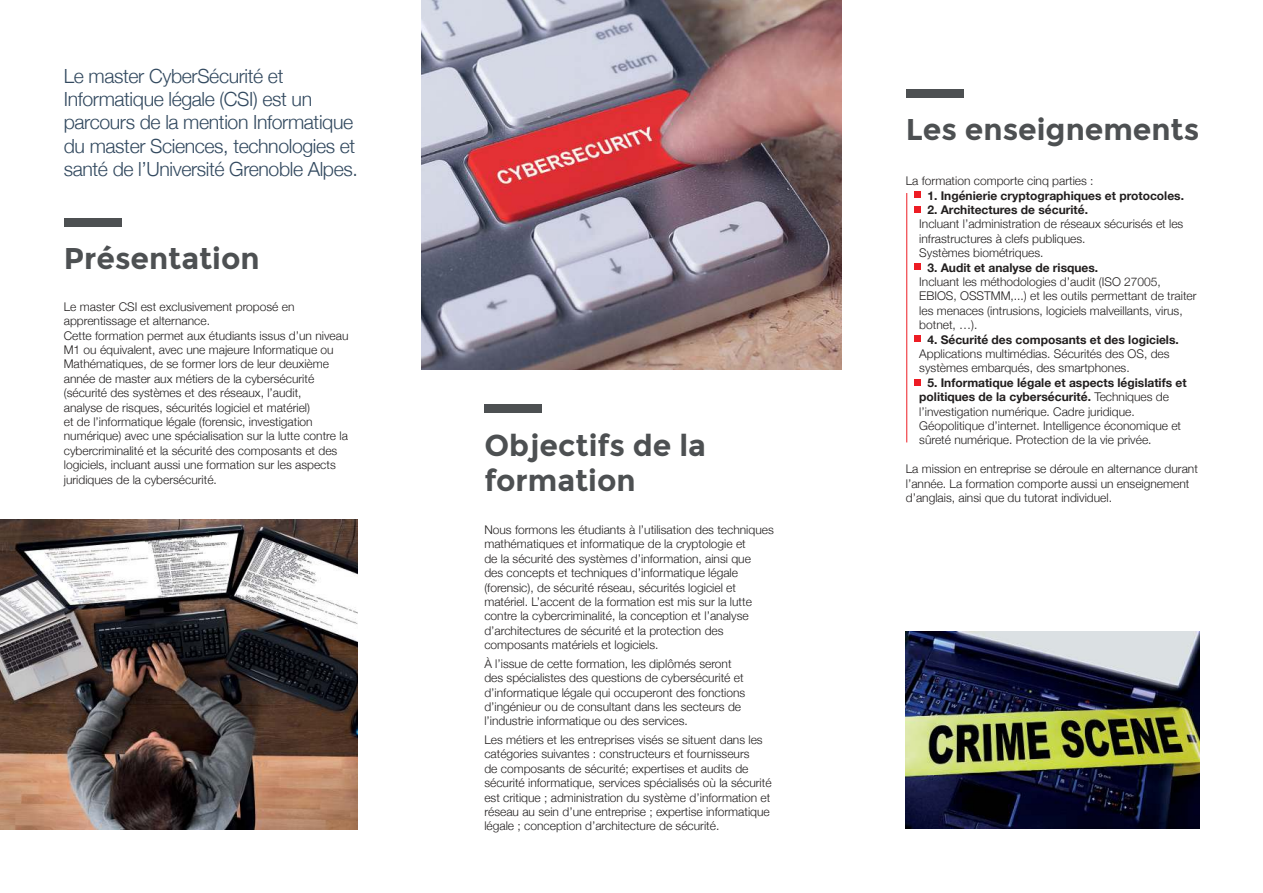
<style>
.page{position:relative;width:1263px;height:893px;background:#fff}
.page>*{position:absolute;margin:0;border:0;box-sizing:border-box;transform-origin:0 0}
.t1{font:700 30px/35.4px "Montserrat";color:#4d5052}
.t2{font:300 19.5px/23.4px "Helvetica Neue";letter-spacing:-.02em;color:#32495f}
.t3{font:300 12px/14.4px "Helvetica Neue";color:#221f1f}
.t4{font:700 12px "Helvetica Neue";color:#221f1f}
.s1{font-weight:700}
</style>
<div class="page">
<div style="left:914px;top:192px;width:7px;height:6px;background:#ed1c24"></div>
<div style="left:914px;top:206px;width:7px;height:7px;background:#ed1c24"></div>
<div style="left:914px;top:264px;width:7px;height:6px;background:#ed1c24"></div>
<div style="left:914px;top:336px;width:7px;height:6px;background:#ed1c24"></div>
<div style="left:914px;top:379px;width:7px;height:6px;background:#ed1c24"></div>
<div style="left:64px;top:218px;width:57px;height:8px;background:#4d5052"></div>
<div style="left:906px;top:89px;width:57px;height:9px;background:#4d5052"></div>
<div style="left:484px;top:405px;width:58px;height:8px;background:#4d5052"></div>
<img style="left:905px;top:631px;width:294px;height:198px">
<img style="left:421px;top:0;width:421px;height:370px">
<img style="left:0;top:519px;width:357px;height:310px">
<hr style="left:906px;top:193px;width:1px;height:249px;background:#ed1c24">
<h2 class="t2" style="left:64px;top:64px;width:296px">Le master CyberSécurité et Informatique légale (CSI) est un parcours de la mention Informatique du master Sciences, technologies et santé de l’Université Grenoble Alpes.</h2>
<h1 class="t1" style="left:64px;top:242px;width:197px">Présentation</h1>
<p class="t3" style="left:64px;top:299px;width:286px">Le master CSI est exclusivement proposé en apprentissage et alternance.<br>Cette formation permet aux étudiants issus d’un niveau M1 ou équivalent, avec une majeure Informatique ou Mathématiques, de se former lors de leur deuxième année de master aux métiers de la cybersécurité (sécurité des systèmes et des réseaux, l’audit,<br>analyse de risques, sécurités logiciel et matériel)<br>et de l’informatique légale (forensic, investigation numérique) avec une spécialisation sur la lutte contre la cybercriminalité et la sécurité des composants et des logiciels, incluant aussi une formation sur les aspects juridiques de la cybersécurité.</p>
<h1 class="t1" style="left:484px;top:429px;width:223px">Objectifs de la formation</h1>
<p class="t3" style="left:484px;top:522px;width:291px">Nous formons les étudiants à l’utilisation des techniques mathématiques et informatique de la cryptologie et<br>de la sécurité des systèmes d’information, ainsi que<br>des concepts et techniques d’informatique légale (forensic), de sécurité réseau, sécurités logiciel et matériel. L’accent de la formation est mis sur la lutte contre la cybercriminalité, la conception et l’analyse d’architectures de sécurité et la protection des composants matériels et logiciels.</p>
<p class="t3" style="left:484px;top:656px;width:262px">À l’issue de cette formation, les diplômés seront des spécialistes des questions de cybersécurité et d’informatique légale qui occuperont des fonctions d’ingénieur ou de consultant dans les secteurs de l’industrie informatique ou des services.</p>
<p class="t3" style="left:484px;top:733px;width:289px">Les métiers et les entreprises visés se situent dans les catégories suivantes : constructeurs et fournisseurs<br>de composants de sécurité; expertises et audits de sécurité informatique, services spécialisés où la sécurité est critique ; administration du système d’information et réseau au sein d’une entreprise ; expertise informatique légale ; conception d’architecture de sécurité.</p>
<h1 class="t1" style="left:906px;top:113px;width:295px">Les enseignements</h1>
<p class="t3" style="left:906px;top:174px;width:189px">La formation comporte cinq parties :</p>
<p class="t4" style="left:927px;top:190px;width:258px">1. Ingénierie cryptographiques et protocoles.</p>
<p class="t4" style="left:927px;top:205px;width:162px">2. Architectures de sécurité.</p>
<p class="t3" style="left:919px;top:217px;width:266px">Incluant l’administration de réseaux sécurisés et les infrastructures à clefs publiques.<br>Systèmes biométriques.</p>
<p class="t4" style="left:927px;top:262px;width:172px">3. Audit et analyse de risques.</p>
<p class="t3" style="left:919px;top:275px;width:279px">Incluant les méthodologies d’audit (ISO 27005, EBIOS, OSSTMM,...) et les outils permettant de traiter les menaces (intrusions, logiciels malveillants, virus, botnet, …).</p>
<p class="t4" style="left:927px;top:334px;width:253px">4. Sécurité des composants et des logiciels.</p>
<p class="t3" style="left:919px;top:347px;width:252px">Applications multimédias. Sécurités des OS, des systèmes embarqués, des smartphones.</p>
<p class="t3" style="left:919px;top:375px;width:269px;text-indent:8px"><span class="s1">5. Informatique légale et aspects législatifs et politiques de la cybersécurité.</span> Techniques de l’investigation numérique. Cadre juridique.<br>Géopolitique d’internet. Intelligence économique et sûreté numérique. Protection de la vie privée.</p>
<p class="t3" style="left:906px;top:462px;width:294px">La mission en entreprise se déroule en alternance durant l’année. La formation comporte aussi un enseignement d’anglais, ainsi que du tutorat individuel.</p>
</div>
